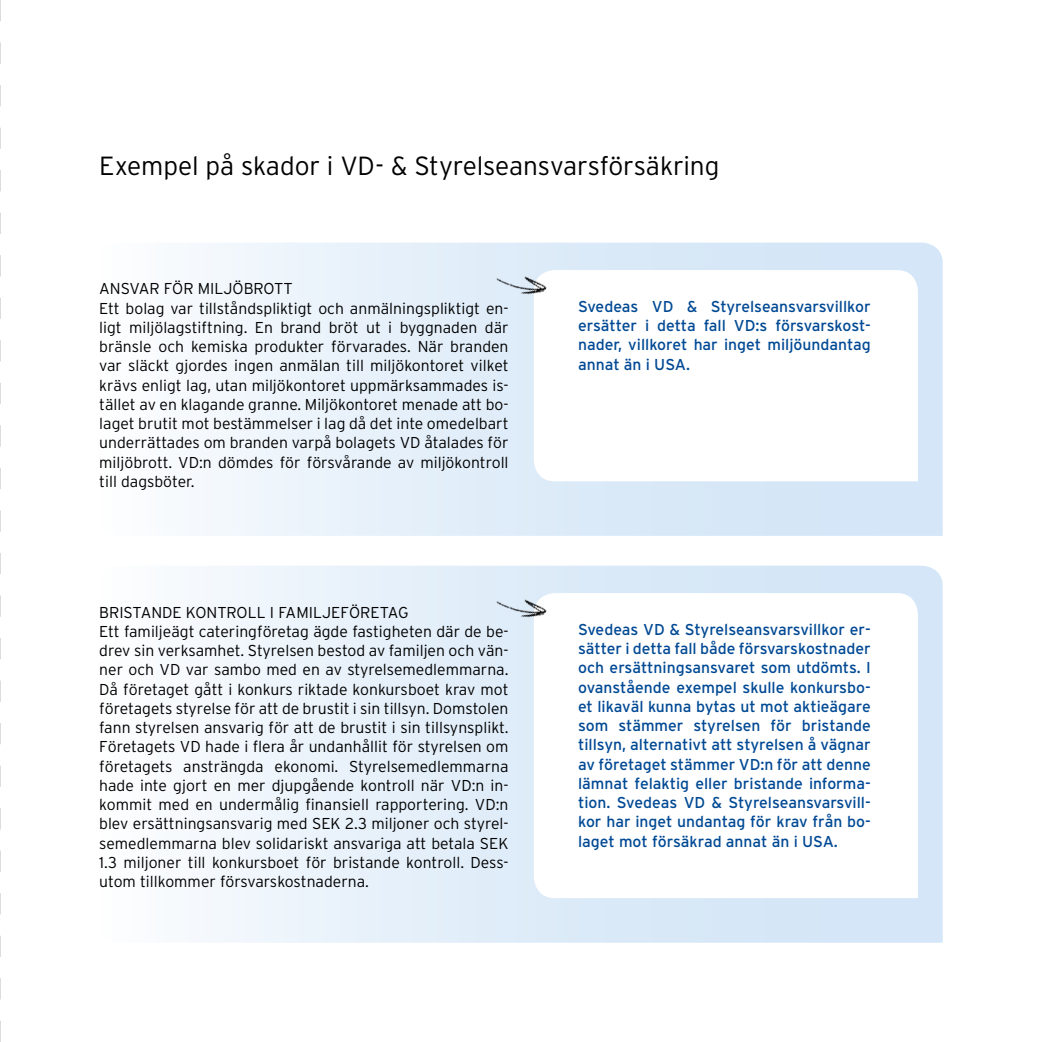
<style>
.page{position:relative;width:1042px;height:1042px;background:#fff}
.page>*{position:absolute;margin:0;border:0;box-sizing:border-box;transform-origin:0 0}
.t1{font:300 26.25px "Interstate";letter-spacing:-.01em;color:#000}
.t2{font:300 15.75px/19.2px "Interstate";color:#000}
.t3{font:15.75px/19.2px "Interstate";color:#004994;text-align:justify}
</style>
<div class="page">
<svg style="left:202px;top:243px;width:741px;height:293px;fill:#e3eff9"></svg>
<svg style="left:534px;top:270px;width:384px;height:211px"></svg>
<img style="left:0;top:0;width:1px;height:1042px">
<svg style="left:202px;top:566px;width:741px;height:377px;fill:#e4effa"></svg>
<svg style="left:534px;top:593px;width:384px;height:305px"></svg>
<img style="left:492px;top:253px;width:58px;height:58px">
<img style="left:492px;top:576px;width:58px;height:58px">
<h1 class="t1" style="left:99px;top:151px;width:622px">Exempel på skador i VD- &amp; Styrelseansvarsförsäkring</h1>
<p class="t2" style="left:99px;top:279px;width:411px">ANSVAR FÖR MILJÖBROTT<br>Ett bolag var tillståndspliktigt och anmälningspliktigt en&shy;ligt miljölagstiftning. En brand bröt ut i byggnaden där bränsle och kemiska produkter förvarades. När branden var släckt gjordes ingen anmälan till miljökontoret vilket krävs enligt lag, utan miljökontoret uppmärksammades is&shy;tället av en klagande granne. Miljökontoret menade att bo&shy;laget brutit mot bestämmelser i lag då det inte omedelbart underrättades om branden varpå bolagets VD åtalades för miljöbrott. VD:n dömdes för försvårande av miljökontroll till dagsböter.</p>
<p class="t2" style="left:99px;top:602px;width:411px">BRISTANDE KONTROLL I FAMILJEFÖRETAG<br>Ett familjeägt cateringföretag ägde fastigheten där de be&shy;drev sin verksamhet. Styrelsen bestod av familjen och vän&shy;ner och VD var sambo med en av styrelsemedlemmarna.<br>Då företaget gått i konkurs riktade konkursboet krav mot företagets styrelse för att de brustit i sin tillsyn. Domstolen fann styrelsen ansvarig för att de brustit i sin tillsynsplikt.<br>Företagets VD hade i flera år undanhållit för styrelsen om företagets ansträngda ekonomi. Styrelsemedlemmarna hade inte gjort en mer djupgående kontroll när VD:n in&shy;kommit med en undermålig finansiell rapportering. VD:n blev ersättningsansvarig med SEK 2.3 miljoner och styrel&shy;semedlemmarna blev solidariskt ansvariga att betala SEK 1.3 miljoner till konkursboet för bristande kontroll. Dess&shy;utom tillkommer försvarskostnaderna.</p>
<p class="t3" style="left:578px;top:297px;width:294px">Svedeas VD &amp; Styrelseansvarsvillkor ersätter i detta fall VD:s försvarskost&shy;nader, villkoret har inget miljöundantag annat än i USA.</p>
<p class="t3" style="left:578px;top:619px;width:294px">Svedeas VD &amp; Styrelseansvarsvillkor er&shy;sätter i detta fall både försvarskostnader och ersättningsansvaret som utdömts. I ovanstående exempel skulle konkursbo&shy;et likaväl kunna bytas ut mot aktieägare som stämmer styrelsen för bristande tillsyn, alternativt att styrelsen å vägnar av företaget stämmer VD:n för att denne lämnat felaktig eller bristande informa&shy;tion. Svedeas VD &amp; Styrelseansvarsvill&shy;kor har inget undantag för krav från bo&shy;laget mot försäkrad annat än i USA.</p>
</div>
